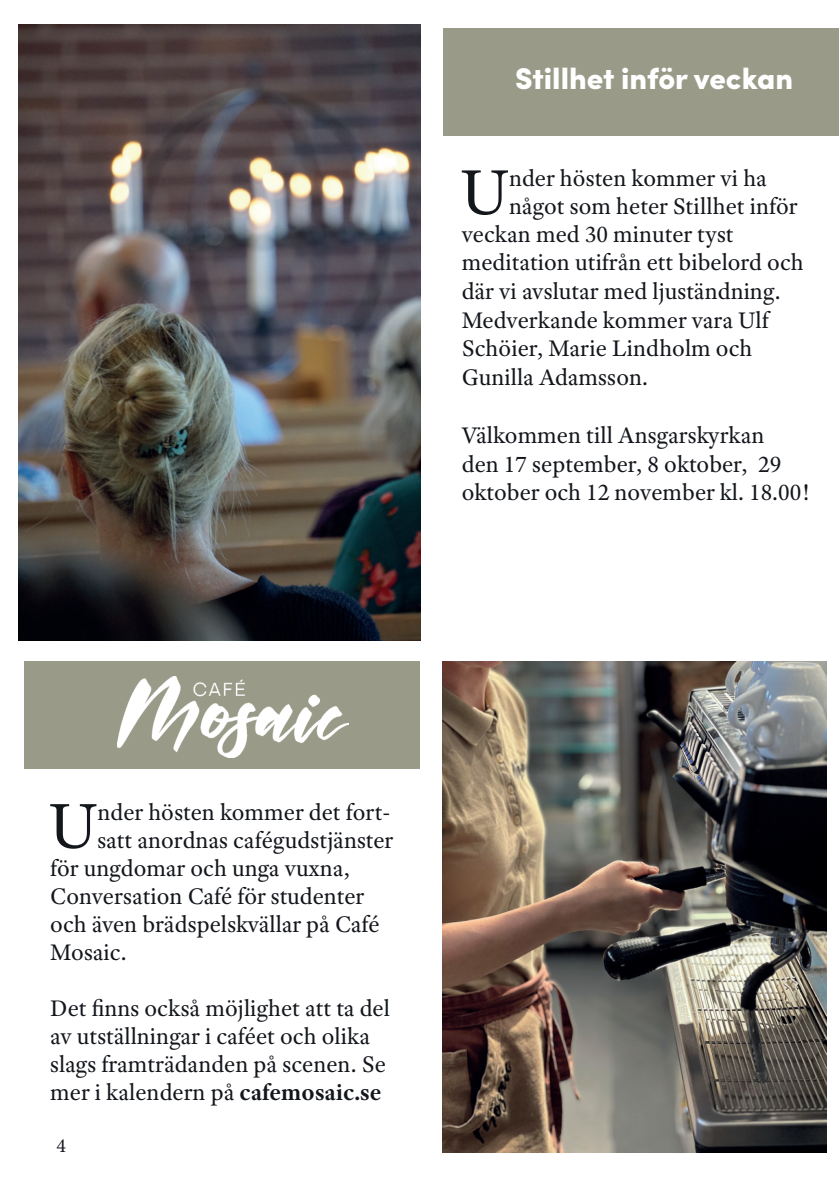
<style>
.page{position:relative;width:840px;height:1191px;background:#fff}
.page>*{position:absolute;margin:0;border:0;box-sizing:border-box;transform-origin:0 0}
.Styckeformat_2{font:67.4px "Adobe Text Pro";color:#13161b}
.t1{font:900 30px "Sofia Pro";color:#fff}
.Styckeformat_2-2{font:24px/28px "Adobe Text Pro";color:#13161b}
.Styckeformat_1{font:24px/28.8px "Adobe Text Pro";color:#13161b}
.t2{font:20px "Minion Pro";color:#13161b}
.s1{font-weight:700}
</style>
<div class="page">
<div style="left:442px;top:28px;width:396px;height:107px;background:#999b88"></div>
<img style="left:18px;top:25px;width:402px;height:616px">
<div style="left:24px;top:661px;width:396px;height:108px;background:#999b88"></div>
<img style="left:118px;top:676px;width:230px;height:81px">
<img style="left:442px;top:661px;width:384px;height:491px">
<p class="t1" style="left:515px;top:55px;width:279px">Stillhet inför veckan</p>
<p class="Styckeformat_2" style="left:460px;top:149px;width:50px">U</p>
<p class="Styckeformat_2-2" style="left:508px;top:164px;width:259px">nder hösten kommer vi ha</p>
<p class="Styckeformat_2-2" style="left:508px;top:192px;width:290px">något som heter Stillhet inför</p>
<p class="Styckeformat_2-2" style="left:461px;top:220px;width:273px">veckan med 30 minuter tyst</p>
<p class="Styckeformat_2-2" style="left:461px;top:248px;width:343px">meditation utifrån ett bibelord och</p>
<p class="Styckeformat_2-2" style="left:461px;top:277px;width:320px">där vi avslutar med ljuständning.</p>
<p class="Styckeformat_2-2" style="left:461px;top:305px;width:308px">Medverkande kommer vara Ulf</p>
<p class="Styckeformat_2-2" style="left:461px;top:334px;width:292px">Schöier, Marie Lindholm och</p>
<p class="Styckeformat_2-2" style="left:461px;top:363px;width:188px">Gunilla Adamsson.</p>
<p class="Styckeformat_1" style="left:461px;top:420px;width:304px">Välkommen till Ansgarskyrkan</p>
<p class="Styckeformat_1" style="left:461px;top:449px;width:349px">den 17 september, 8 oktober, 29 oktober och 12 november kl. 18.00!</p>
<p class="Styckeformat_2" style="left:49px;top:783px;width:50px">U</p>
<p class="Styckeformat_2-2" style="left:97px;top:797px;width:294px">nder hösten kommer det fort-</p>
<p class="Styckeformat_2-2" style="left:97px;top:825px;width:297px">satt anordnas cafégudstjänster</p>
<p class="Styckeformat_2-2" style="left:50px;top:853px;width:301px">för ungdomar och unga vuxna,</p>
<p class="Styckeformat_2-2" style="left:50px;top:881px;width:315px">Conversation Café för studenter</p>
<p class="Styckeformat_2-2" style="left:50px;top:909px;width:331px">och även brädspelskvällar på Café</p>
<p class="Styckeformat_2-2" style="left:50px;top:937px;width:78px">Mosaic.</p>
<p class="Styckeformat_2-2" style="left:50px;top:993px;width:341px">Det finns också möjlighet att ta del av utställningar i caféet och olika slags framträdanden på scenen. Se mer i kalendern på <span class="s1">cafemosaic.se</span></p>
<p class="t2" style="left:56px;top:1132px;width:11px">4</p>
</div>
